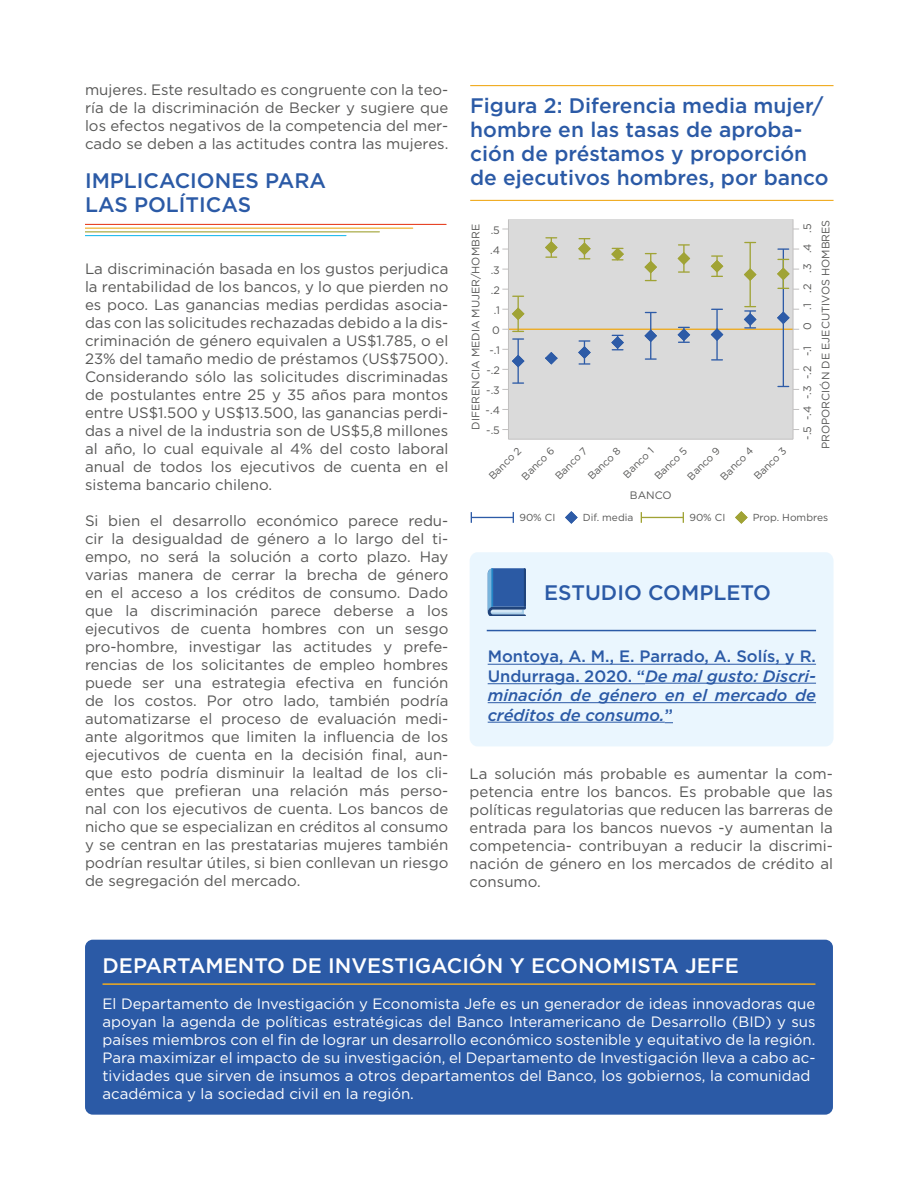
<style>
.page{position:relative;width:918px;height:1188px;background:#fff}
.page>*{position:absolute;margin:0;border:0;box-sizing:border-box;transform-origin:0 0}
.t1{font:500 21px/24px "Gotham";color:#2b5aa6}
.t2{font:500 21px "Gotham";color:#fff}
.t3{font:italic 500 16.5px/19.5px "Gotham";color:#2b5aa6;text-align:justify}
.t4{font:15px/18px "Gotham";color:#575756;text-align:justify}
.t5{font:15px/18px "Gotham";color:#fff}
.t6{font:10.8px/18.3px "Gotham";color:#575756}
.t7{font:10.2px "Gotham";color:#575756}
.s1{font-style:normal}
</style>
<div class="page">
<div style="left:470px;top:552px;width:364px;height:194px;background:#eaf6fe;border-radius:8px"></div>
<hr style="left:488px;top:664px;width:328px;height:1px;background:#2b5aa6">
<hr style="left:488px;top:683px;width:157px;height:1px;background:#2b5aa6">
<hr style="left:645px;top:683px;width:171px;height:1px;background:#2b5aa6">
<hr style="left:488px;top:702px;width:328px;height:1px;background:#2b5aa6">
<hr style="left:488px;top:722px;width:177px;height:1px;background:#2b5aa6">
<svg style="left:488px;top:568px;width:38px;height:47px;background:#406dac"></svg>
<hr style="left:487px;top:630px;width:329px;height:1px;background:#2b5aa6">
<hr style="left:85px;top:224px;width:361px;height:1px;background:#e74527">
<hr style="left:85px;top:228px;width:328px;height:1px;background:#eeaa1e">
<hr style="left:85px;top:231px;width:294px;height:1px;background:#a0a335">
<hr style="left:85px;top:235px;width:261px;height:1px;background:#26bced">
<hr style="left:470px;top:200px;width:364px;height:1px;background:#f0ab1f">
<hr style="left:470px;top:85px;width:364px;height:1px;background:#f0ab1f">
<div style="left:509px;top:220px;width:284px;height:219px;background:#dadada"></div>
<hr style="left:508px;top:329px;width:285px;height:1px;background:#eeaa1e">
<hr style="left:518px;top:339px;width:1px;height:44px;background:#2d5ba7">
<svg style="left:513px;top:338px;width:11px;height:2px"></svg>
<hr style="left:650px;top:313px;width:1px;height:46px;background:#2d5ba7">
<svg style="left:645px;top:358px;width:11px;height:2px"></svg>
<hr style="left:716px;top:309px;width:2px;height:51px;background:#2d5ba7">
<svg style="left:712px;top:359px;width:10px;height:2px"></svg>
<hr style="left:783px;top:249px;width:1px;height:137px;background:#2d5ba7">
<svg style="left:545px;top:352px;width:13px;height:13px"></svg>
<svg style="left:578px;top:340px;width:13px;height:25px"></svg>
<svg style="left:611px;top:335px;width:13px;height:15px"></svg>
<svg style="left:644px;top:329px;width:14px;height:14px"></svg>
<svg style="left:677px;top:327px;width:14px;height:16px"></svg>
<svg style="left:710px;top:327px;width:14px;height:15px"></svg>
<hr style="left:518px;top:296px;width:1px;height:35px;background:#a0a335">
<hr style="left:750px;top:243px;width:1px;height:64px;background:#a0a335">
<svg style="left:743px;top:306px;width:14px;height:23px"></svg>
<svg style="left:545px;top:237px;width:13px;height:21px"></svg>
<svg style="left:578px;top:238px;width:13px;height:21px"></svg>
<svg style="left:611px;top:247px;width:13px;height:14px"></svg>
<svg style="left:644px;top:253px;width:13px;height:28px"></svg>
<svg style="left:677px;top:244px;width:14px;height:29px"></svg>
<svg style="left:710px;top:255px;width:14px;height:22px"></svg>
<svg style="left:744px;top:267px;width:13px;height:15px"></svg>
<hr style="left:793px;top:219px;width:1px;height:220px;background:#c1c0c0">
<svg style="left:778px;top:386px;width:21px;height:4px"></svg>
<svg style="left:776px;top:309px;width:23px;height:21px"></svg>
<svg style="left:777px;top:259px;width:22px;height:31px"></svg>
<svg style="left:778px;top:248px;width:21px;height:2px"></svg>
<hr style="left:508px;top:219px;width:1px;height:220px;background:#c1c0c0">
<svg style="left:502px;top:382px;width:22px;height:8px"></svg>
<svg style="left:502px;top:349px;width:23px;height:21px"></svg>
<svg style="left:502px;top:329px;width:22px;height:3px"></svg>
<svg style="left:502px;top:307px;width:23px;height:14px"></svg>
<hr style="left:508px;top:439px;width:285px;height:1px;background:#c1c0c0">
<hr style="left:471px;top:517px;width:42px;height:1px;background:#2d5ba7">
<svg style="left:565px;top:511px;width:13px;height:13px"></svg>
<hr style="left:641px;top:517px;width:42px;height:1px;background:#a0a335">
<svg style="left:735px;top:511px;width:13px;height:13px"></svg>
<div style="left:85px;top:940px;width:748px;height:175px;background:#2b5aa6;border-radius:8px"></div>
<hr style="left:103px;top:983px;width:712px;height:2px;background:#f0ab1f">
<p class="t4" style="left:85px;top:81px;width:365px">mujeres. Este resultado es congruente con la teo&shy;ría de la discriminación de Becker y sugiere que los efectos negativos de la competencia del mer&shy;cado se deben a las actitudes contra las mujeres.</p>
<h1 class="t1" style="left:85px;top:169px;width:243px">IMPLICACIONES PARA<br>LAS POLÍTICAS</h1>
<p class="t4" style="left:85px;top:260px;width:365px">La discriminación basada en los gustos perjudica la rentabilidad de los bancos, y lo que pierden no es poco. Las ganancias medias perdidas asocia&shy;das con las solicitudes rechazadas debido a la dis&shy;criminación de género equivalen a US$1.785, o el 23% del tamaño medio de préstamos (US$7500).<br>Considerando sólo las solicitudes discriminadas de postulantes entre 25 y 35 años para montos entre US$1.500 y US$13.500, las ganancias perdi&shy;das a nivel de la industria son de US$5,8 millones al año, lo cual equivale al 4% del costo laboral anual de todos los ejecutivos de cuenta en el sistema bancario chileno.</p>
<p class="t4" style="left:85px;top:512px;width:365px">Si bien el desarrollo económico parece redu&shy;cir la desigualdad de género a lo largo del ti&shy;empo, no será la solución a corto plazo. Hay varias manera de cerrar la brecha de género en el acceso a los créditos de consumo. Dado que la discriminación parece deberse a los ejecutivos de cuenta hombres con un sesgo pro-hombre, investigar las actitudes y prefe&shy;rencias de los solicitantes de empleo hombres puede ser una estrategia efectiva en función de los costos. Por otro lado, también podría automatizarse el proceso de evaluación medi&shy;ante algoritmos que limiten la influencia de los ejecutivos de cuenta en la decisión final, aun&shy;que esto podría disminuir la lealtad de los cli&shy;entes que prefieran una relación más perso&shy;nal con los ejecutivos de cuenta. Los bancos de nicho que se especializan en créditos al consumo y se centran en las prestatarias mujeres también podrían resultar útiles, si bien conllevan un riesgo de segregación del mercado.</p>
<h1 class="t1" style="left:470px;top:94px;width:360px">Figura 2: Diferencia media mujer/ hombre en las tasas de aproba&shy;ción de préstamos y proporción de ejecutivos hombres, por banco</h1>
<p class="t6" style="left:798px;top:449px;width:231px;text-indent:119px;rotate:-90deg">0 .1 .2 .3 .4 .5<br>PROPORCIÓN DE EJECUTIVOS HOMBRES</p>
<p class="t6" style="left:466px;top:430px;width:207px;rotate:-90deg">DIFERENCIA MEDIA MUJER/HOMBRE</p>
<p class="t6" style="left:491px;top:220px;width:11px">.5</p>
<p class="t6" style="left:490px;top:241px;width:11px">.4</p>
<p class="t6" style="left:491px;top:261px;width:11px">.3</p>
<p class="t6" style="left:491px;top:281px;width:11px">.2</p>
<p class="t6" style="left:494px;top:301px;width:7px">.1</p>
<p class="t6" style="left:492px;top:321px;width:9px">0</p>
<p class="t6" style="left:490px;top:341px;width:12px">-.1</p>
<p class="t6" style="left:798px;top:440px;width:95px;rotate:-90deg">-.5 -.4 -.3 -.2 -.1</p>
<p class="t6" style="left:486px;top:361px;width:15px">-.2</p>
<p class="t6" style="left:486px;top:381px;width:15px">-.3</p>
<p class="t6" style="left:486px;top:401px;width:16px">-.4</p>
<p class="t6" style="left:486px;top:421px;width:15px">-.5</p>
<p class="t7" style="left:486px;top:473px;width:42px;rotate:-45deg">Banco 2</p>
<p class="t7" style="left:519px;top:473px;width:41px;rotate:-45deg">Banco 6</p>
<p class="t7" style="left:552px;top:473px;width:41px;rotate:-45deg">Banco 7</p>
<p class="t7" style="left:585px;top:473px;width:41px;rotate:-45deg">Banco 8</p>
<p class="t7" style="left:620px;top:471px;width:40px;rotate:-45deg">Banco 1</p>
<p class="t7" style="left:652px;top:473px;width:43px;rotate:-45deg">Banco 5</p>
<p class="t7" style="left:684px;top:473px;width:41px;rotate:-45deg">Banco 9</p>
<p class="t7" style="left:717px;top:474px;width:43px;rotate:-45deg">Banco 4</p>
<p class="t7" style="left:751px;top:473px;width:43px;rotate:-45deg">Banco 3</p>
<p class="t6" style="left:630px;top:486px;width:43px">BANCO</p>
<p class="t7" style="left:519px;top:510px;width:37px">90% CI</p>
<p class="t7" style="left:583px;top:510px;width:52px">Dif. media</p>
<p class="t7" style="left:689px;top:510px;width:37px">90% CI</p>
<p class="t7" style="left:753px;top:510px;width:77px">Prop. Hombres</p>
<h1 class="t1" style="left:544px;top:580px;width:228px">ESTUDIO COMPLETO</h1>
<p class="t3" style="left:488px;top:646px;width:330px"><span class="s1">Montoya, A. M., E. Parrado, A. Solís, y R.<br>Undurraga. 2020. “</span>De mal gusto: Discri&shy;minación de género en el mercado de créditos de consumo.<span class="s1">”</span></p>
<p class="t4" style="left:470px;top:764px;width:365px">La solución más probable es aumentar la com&shy;petencia entre los bancos. Es probable que las políticas regulatorias que reducen las barreras de entrada para los bancos nuevos -y aumentan la competencia- contribuyan a reducir la discrimi&shy;nación de género en los mercados de crédito al consumo.</p>
<h1 class="t2" style="left:103px;top:951px;width:638px">DEPARTAMENTO DE INVESTIGACIÓN Y ECONOMISTA JEFE</h1>
<p class="t5" style="left:103px;top:994px;width:715px">El Departamento de Investigación y Economista Jefe es un generador de ideas innovadoras que apoyan la agenda de políticas estratégicas del Banco Interamericano de Desarrollo (BID) y sus países miembros con el fin de lograr un desarrollo económico sostenible y equitativo de la región.<br>Para maximizar el impacto de su investigación, el Departamento de Investigación lleva a cabo ac&shy;tividades que sirven de insumos a otros departamentos del Banco, los gobiernos, la comunidad académica y la sociedad civil en la región.</p>
</div>
